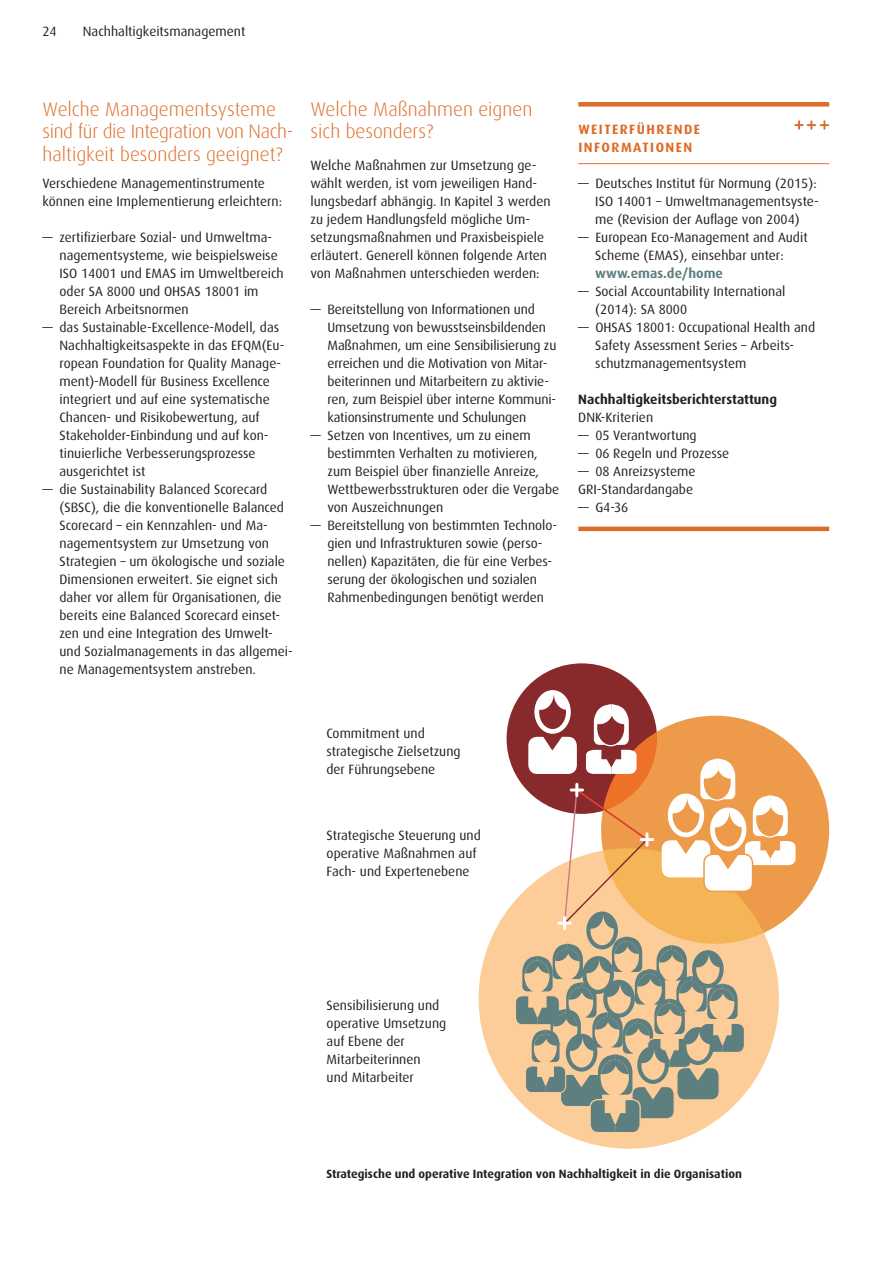
<style>
.page{position:relative;width:893px;height:1263px;background:#fff}
.page>*{position:absolute;margin:0;border:0;box-sizing:border-box;transform-origin:0 0}
.Zwischentitel{font:300 19.5px/22.5px "Dax Pro";color:#de6b27}
.Fließtext_Einzug{font:13.5px/18px "Dax Pro";color:#231f20}
.Fließtext{font:13.5px/18px "Dax Pro";color:#231f20}
.Fließtext_Einzug-2{font:700 13.5px "Dax Pro";color:#231f20}
.Headline_versal{font:700 13.5px "Dax Pro";letter-spacing:.11em;color:#de6b27}
.Fließtext_Einzug-3{font:700 13.5px "Dax Pro";color:#5e7f7f}
.Bildunterschrift{font:700 12px "Dax Pro";color:#231f20}
</style>
<div class="page">
<div style="left:601px;top:716px;width:228px;height:228px;background:#ed9b4a;border-radius:50%"></div>
<svg style="left:479px;top:848px;width:300px;height:301px;background:#fac688"></svg>
<svg style="left:821px;top:121px;width:7px;height:8px"></svg>
<svg style="left:795px;top:121px;width:20px;height:8px"></svg>
<div style="left:578px;top:102px;width:251px;height:5px;background:#de6b27"></div>
<hr style="left:578px;top:527px;width:251px;height:4px;background:#de6b27">
<hr style="left:578px;top:163px;width:251px;height:1px;background:#de6b27">
<div style="left:507px;top:663px;width:150px;height:151px;background:#88292c;border-radius:50%"></div>
<svg style="left:538px;top:692px;width:29px;height:18px"></svg>
<div style="left:534px;top:690px;width:37px;height:44px;border:5px solid #fff;border-radius:50%"></div>
<svg style="left:528px;top:737px;width:49px;height:37px;background:#f1e6e7"></svg>
<svg style="left:586px;top:704px;width:50px;height:70px"></svg>
<div style="left:596px;top:709px;width:30px;height:37px;border:1px solid #fff;border-radius:50%"></div>
<svg style="left:662px;top:759px;width:133px;height:134px"></svg>
<div style="left:588px;top:913px;width:28px;height:34px;background:#fdcd99;border-radius:50%"></div>
<svg style="left:559px;top:784px;width:94px;height:145px"></svg>
<div style="left:586px;top:911px;width:32px;height:38px;border:4px solid #5e7f7f;border-radius:50%"></div>
<svg style="left:514px;top:937px;width:231px;height:197px;background:#bfb092"></svg>
<p class="Fließtext_Einzug" style="left:43px;top:22px;width:16px">24</p>
<p class="Fließtext_Einzug" style="left:83px;top:22px;width:164px">Nachhaltigkeitsmanagement</p>
<p class="Zwischentitel" style="left:43px;top:97px;width:252px">Welche Managementsysteme sind für die Integration von Nach&shy;haltigkeit besonders geeignet?</p>
<p class="Fließtext" style="left:43px;top:174px;width:241px">Verschiedene Managementinstrumente können eine Implementierung erleichtern:</p>
<p class="Fließtext_Einzug" style="left:60px;top:228px;width:226px;text-indent:-17px">–– zertifizierbare Sozial- und Umweltma&shy;nagementsysteme, wie beispielsweise ISO 14001 und EMAS im Umweltbereich oder SA 8000 und OHSAS 18001 im Bereich Arbeitsnormen</p>
<p class="Fließtext_Einzug" style="left:60px;top:318px;width:226px;text-indent:-17px">–– das Sustainable-Excellence-Modell, das Nachhaltigkeitsaspekte in das EFQM(Eu&shy;ropean Foundation for Quality Manage&shy;ment)-Modell für Business Excellence integriert und auf eine systematische Chancen- und Risikobewertung, auf Stakeholder-Einbindung und auf kon&shy;tinuierliche Verbesserungsprozesse ausgerichtet ist</p>
<p class="Fließtext_Einzug" style="left:60px;top:480px;width:226px;text-indent:-17px">–– die Sustainability Balanced Scorecard (SBSC), die die konventionelle Balanced</p>
<p class="Fließtext_Einzug" style="left:60px;top:516px;width:235px">Scorecard – ein Kennzahlen- und Ma&shy;nagementsystem zur Umsetzung von Strategien – um ökologische und soziale Dimensionen erweitert. Sie eignet sich daher vor allem für Organisationen, die bereits eine Balanced Scorecard einset&shy;zen und eine Integration des Umwelt&shy;und Sozialmanagements in das allgemei&shy;ne Managementsystem anstreben.</p>
<p class="Zwischentitel" style="left:310px;top:97px;width:223px">Welche Maßnahmen eignen sich besonders?</p>
<p class="Fließtext" style="left:310px;top:156px;width:242px">Welche Maßnahmen zur Umsetzung ge&shy;wählt werden, ist vom jeweiligen Hand&shy;lungsbedarf abhängig. In Kapitel 3 werden zu jedem Handlungsfeld mögliche Um&shy;setzungsmaßnahmen und Praxisbeispiele erläutert. Generell können folgende Arten von Maßnahmen unterschieden werden:</p>
<p class="Fließtext_Einzug" style="left:327px;top:300px;width:231px;text-indent:-17px">–– Bereitstellung von Informationen und Umsetzung von bewusstseinsbildenden Maßnahmen, um eine Sensibilisierung zu erreichen und die Motivation von Mitar&shy;beiterinnen und Mitarbeitern zu aktivie&shy;ren, zum Beispiel über interne Kommuni&shy;kationsinstrumente und Schulungen</p>
<p class="Fließtext_Einzug" style="left:327px;top:426px;width:233px;text-indent:-17px">–– Setzen von Incentives, um zu einem bestimmten Verhalten zu motivieren, zum Beispiel über finanzielle Anreize, Wettbewerbsstrukturen oder die Vergabe von Auszeichnungen</p>
<p class="Fließtext_Einzug" style="left:327px;top:516px;width:231px;text-indent:-17px">–– Bereitstellung von bestimmten Technolo&shy;gien und Infrastrukturen sowie (perso&shy;nellen) Kapazitäten, die für eine Verbes&shy;serung der ökologischen und sozialen Rahmenbedingungen benötigt werden</p>
<p class="Headline_versal" style="left:578px;top:120px;width:123px">WEITERFÜHRENDE</p>
<p class="Headline_versal" style="left:578px;top:138px;width:116px">INFORMATIONEN</p>
<p class="Fließtext_Einzug" style="left:595px;top:174px;width:225px;text-indent:-17px">–– Deutsches Institut für Normung (2015):<br>ISO 14001 – Umweltmanagementsyste&shy;me (Revision der Auflage von 2004)</p>
<p class="Fließtext_Einzug" style="left:578px;top:228px;width:231px;text-align:center">–– European Eco-Management and Audit<br>Scheme (EMAS), einsehbar unter:</p>
<p class="Fließtext_Einzug-3" style="left:595px;top:264px;width:129px">www.emas.de/home</p>
<p class="Fließtext_Einzug" style="left:595px;top:282px;width:192px;text-indent:-17px">–– Social Accountability International (2014): SA 8000</p>
<p class="Fließtext_Einzug" style="left:595px;top:318px;width:221px;text-indent:-17px">–– OHSAS 18001: Occupational Health and<br>Safety Assessment Series – Arbeits&shy;schutzmanagementsystem</p>
<p class="Fließtext_Einzug-2" style="left:578px;top:390px;width:200px">Nachhaltigkeitsberichterstattung</p>
<p class="Fließtext_Einzug" style="left:578px;top:408px;width:76px">DNK-Kriterien</p>
<p class="Fließtext_Einzug" style="left:578px;top:426px;width:120px">–– 05 Verantwortung</p>
<p class="Fließtext_Einzug" style="left:578px;top:444px;width:152px">–– 06 Regeln und Prozesse</p>
<p class="Fließtext_Einzug" style="left:578px;top:462px;width:119px">–– 08 Anreizsysteme</p>
<p class="Fließtext_Einzug" style="left:578px;top:480px;width:116px">GRI-Standardangabe</p>
<p class="Fließtext_Einzug" style="left:578px;top:498px;width:52px">–– G4-36</p>
<p class="Fließtext" style="left:326px;top:723px;width:100px">Commitment und</p>
<p class="Fließtext" style="left:326px;top:741px;width:136px">strategische Zielsetzung der Führungsebene</p>
<p class="Fließtext" style="left:327px;top:826px;width:156px">Strategische Steuerung und operative Maßnahmen auf<br>Fach- und Expertenebene</p>
<p class="Fließtext" style="left:327px;top:996px;width:114px">Sensibilisierung und</p>
<p class="Fließtext" style="left:327px;top:1014px;width:121px">operative Umsetzung</p>
<p class="Fließtext" style="left:327px;top:1032px;width:80px">auf Ebene der</p>
<p class="Fließtext" style="left:327px;top:1050px;width:96px">Mitarbeiterinnen</p>
<p class="Fließtext" style="left:327px;top:1068px;width:89px">und Mitarbeiter</p>
<p class="Bildunterschrift" style="left:326px;top:1166px;width:417px">Strategische und operative Integration von Nachhaltigkeit in die Organisation</p>
</div>
